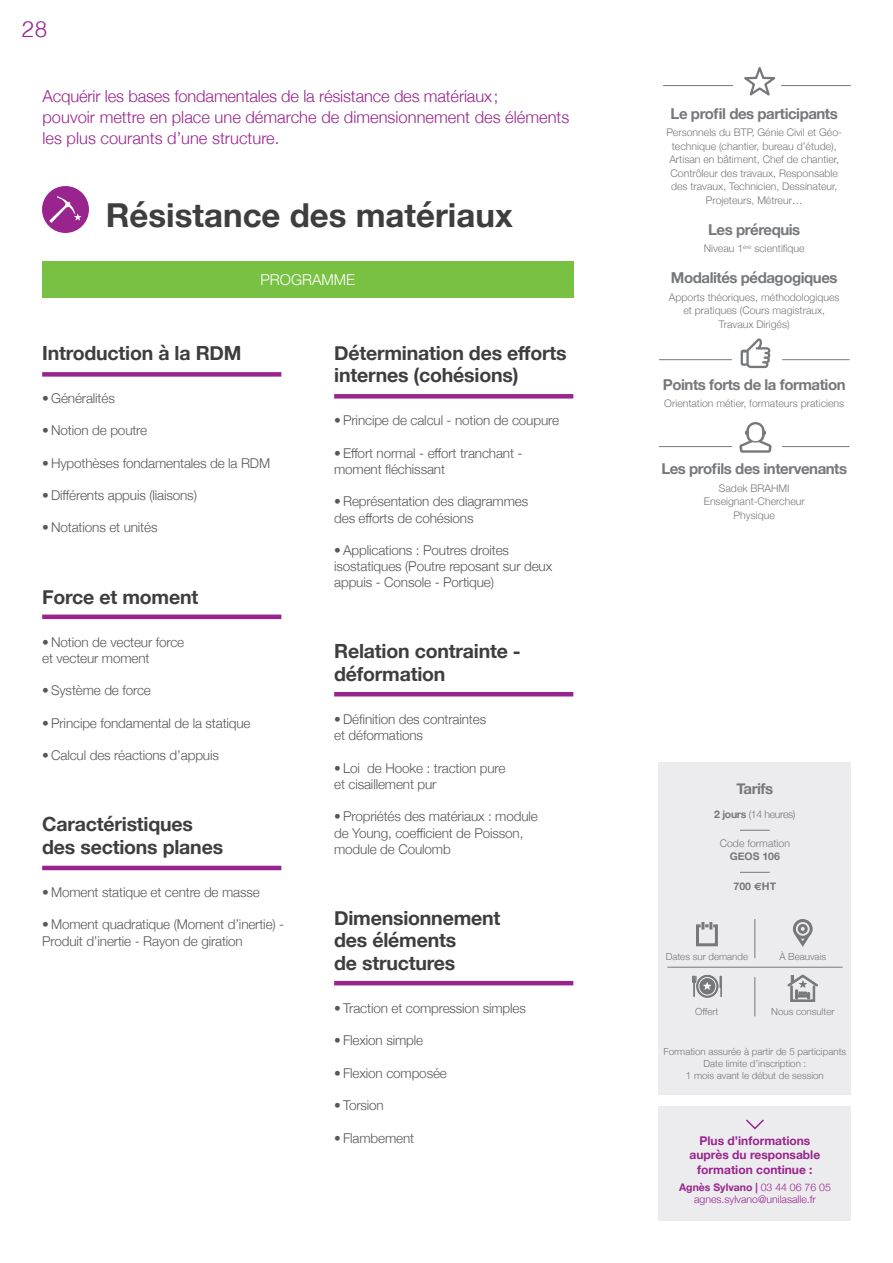
<style>
.page{position:relative;width:893px;height:1263px;background:#fff}
.page>*{position:absolute;margin:0;border:0;box-sizing:border-box;transform-origin:0 0}
.t1{font:700 33px "Helvetica Neue";color:#3e3e3f}
.t2{font:300 22.5px "Helvetica";color:#99248e}
.t3{font:700 19.5px/22.5px "Helvetica Neue";letter-spacing:-.01em;color:#3e3e3f}
.t4{font:300 16.5px/21px "Helvetica Neue";color:#99248e}
.t5{font:700 15px "Helvetica Neue";letter-spacing:-.03em;color:#76787b}
.t6{font:300 15px "Helvetica Neue";color:#fff}
.t7{font:300 13.5px/16.2px "Helvetica Neue";letter-spacing:-.01em;color:#57585a}
.t8{font:700 12px/14.4px "Helvetica Neue";color:#99248e;text-align:center}
.t9{font:300 10.5px/13.5px "Helvetica Neue";color:#76787b;text-align:center}
.t10{font:300 10.5px/12.6px "Helvetica Neue";color:#99248e;text-align:center}
.t11{font:300 10.5px "Helvetica Neue";letter-spacing:-.03em;color:#76787b}
.t12{font:700 10.5px "Helvetica Neue";color:#76787b}
.t13{font:300 9.75px/11.7px "Helvetica Neue";color:#76787b;text-align:center}
.s1{font-weight:700}
.s2{font-family:"Euro Sans"}
</style>
<div class="page">
<hr style="left:663px;top:85px;width:70px;height:1px;background:#76787b">
<hr style="left:781px;top:85px;width:70px;height:1px;background:#76787b">
<svg style="left:744px;top:67px;width:32px;height:29px"></svg>
<div style="left:42px;top:186px;width:47px;height:47px;background:#99248e;border-radius:50%"></div>
<svg style="left:49px;top:196px;width:33px;height:27px"></svg>
<div style="left:42px;top:261px;width:532px;height:36px;background:#79c142"></div>
<div style="left:659px;top:762px;width:192px;height:332px;background:#ececee"></div>
<hr style="left:740px;top:830px;width:30px;height:1px;background:#76787b">
<hr style="left:740px;top:872px;width:30px;height:1px;background:#76787b">
<hr style="left:754px;top:977px;width:1px;height:39px;background:#76787b">
<hr style="left:667px;top:967px;width:175px;height:1px;background:#76787b">
<hr style="left:754px;top:919px;width:1px;height:39px;background:#76787b">
<svg style="left:787px;top:975px;width:31px;height:27px"></svg>
<svg style="left:692px;top:975px;width:30px;height:23px"></svg>
<svg style="left:696px;top:922px;width:22px;height:25px"></svg>
<div style="left:793px;top:919px;width:20px;height:20px;border:3px solid #76787b;border-radius:50%"></div>
<div style="left:798px;top:924px;width:10px;height:10px;border:3px solid #76787b;border-radius:50%"></div>
<svg style="left:793px;top:930px;width:20px;height:17px"></svg>
<div style="left:42px;top:372px;width:239px;height:5px;background:#99248e"></div>
<hr style="left:42px;top:615px;width:239px;height:4px;background:#99248e">
<hr style="left:42px;top:866px;width:239px;height:4px;background:#99248e">
<div style="left:334px;top:394px;width:239px;height:5px;background:#99248e"></div>
<hr style="left:334px;top:692px;width:239px;height:4px;background:#99248e">
<hr style="left:334px;top:981px;width:239px;height:4px;background:#99248e">
<hr style="left:659px;top:359px;width:73px;height:1px;background:#76787b">
<hr style="left:782px;top:359px;width:68px;height:1px;background:#76787b">
<svg style="left:741px;top:338px;width:29px;height:30px"></svg>
<hr style="left:659px;top:446px;width:73px;height:1px;background:#76787b">
<hr style="left:782px;top:446px;width:68px;height:1px;background:#76787b">
<svg style="left:739px;top:422px;width:33px;height:31px"></svg>
<div style="left:659px;top:1106px;width:192px;height:114px;background:#ececee"></div>
<svg style="left:746px;top:1119px;width:18px;height:11px"></svg>
<h2 class="t2" style="left:21px;top:10px;width:27px">28</h2>
<p class="t4" style="left:43px;top:84px;width:528px">Acquérir les bases fondamentales de la résistance des matériaux;<br>pouvoir mettre en place une démarche de dimensionnement des éléments les plus courants d’une structure.</p>
<h1 class="t1" style="left:106px;top:189px;width:408px">Résistance des matériaux</h1>
<p class="t6" style="left:260px;top:267px;width:96px">PROGRAMME</p>
<h3 class="t3" style="left:42px;top:342px;width:201px">Introduction à la RDM</h3>
<p class="t7" style="left:42px;top:389px;width:74px">• Généralités</p>
<p class="t7" style="left:42px;top:421px;width:107px">• Notion de poutre</p>
<p class="t7" style="left:42px;top:454px;width:229px">• Hypothèses fondamentales de la RDM</p>
<p class="t7" style="left:42px;top:486px;width:156px">• Différents appuis (liaisons)</p>
<p class="t7" style="left:42px;top:518px;width:117px">• Notations et unités</p>
<h3 class="t3" style="left:42px;top:586px;width:158px">Force et moment</h3>
<p class="t7" style="left:42px;top:633px;width:144px">• Notion de vecteur force et vecteur moment</p>
<p class="t7" style="left:42px;top:681px;width:110px">• Système de force</p>
<p class="t7" style="left:42px;top:714px;width:210px">• Principe fondamental de la statique</p>
<p class="t7" style="left:42px;top:746px;width:178px">• Calcul des réactions d’appuis</p>
<h3 class="t3" style="left:42px;top:813px;width:182px">Caractéristiques des sections planes</h3>
<p class="t7" style="left:42px;top:883px;width:219px">• Moment statique et centre de masse</p>
<p class="t7" style="left:42px;top:915px;width:244px">• Moment quadratique (Moment d’inertie) -<br>Produit d’inertie - Rayon de giration</p>
<h3 class="t3" style="left:334px;top:342px;width:234px">Détermination des efforts internes (cohésions)</h3>
<p class="t7" style="left:334px;top:411px;width:226px">• Principe de calcul - notion de coupure</p>
<p class="t7" style="left:334px;top:444px;width:190px">• Effort normal - effort tranchant - moment fléchissant</p>
<p class="t7" style="left:334px;top:492px;width:196px">• Représentation des diagrammes des efforts de cohésions</p>
<p class="t7" style="left:334px;top:541px;width:220px">• Applications : Poutres droites isostatiques (Poutre reposant sur deux appuis - Console - Portique)</p>
<h3 class="t3" style="left:334px;top:641px;width:188px">Relation contrainte - déformation</h3>
<p class="t7" style="left:334px;top:710px;width:154px">• Définition des contraintes et déformations</p>
<p class="t7" style="left:334px;top:759px;width:173px">• Loi de Hooke : traction pure et cisaillement pur</p>
<p class="t7" style="left:334px;top:807px;width:205px">• Propriétés des matériaux : module de Young, coefficient de Poisson, module de Coulomb</p>
<h3 class="t3" style="left:334px;top:907px;width:168px">Dimensionnement des éléments<br>de structures</h3>
<p class="t7" style="left:334px;top:999px;width:193px">• Traction et compression simples</p>
<p class="t7" style="left:334px;top:1031px;width:90px">• Flexion simple</p>
<p class="t7" style="left:334px;top:1064px;width:114px">• Flexion composée</p>
<p class="t7" style="left:334px;top:1096px;width:51px">• Torsion</p>
<p class="t7" style="left:334px;top:1129px;width:82px">• Flambement</p>
<p class="t5" style="left:671px;top:102px;width:169px">Le profil des participants</p>
<p class="t9" style="left:666px;top:125px;width:177px">Personnels du BTP, Génie Civil et Géo&shy;technique (chantier, bureau d’étude), Artisan en bâtiment, Chef de chantier, Contrôleur des travaux, Responsable des travaux, Technicien, Dessinateur, Projeteurs, Métreur…</p>
<p class="t5" style="left:708px;top:218px;width:94px">Les prérequis</p>
<p class="t9" style="left:704px;top:241px;width:102px">Niveau 1<sup>ère</sup> scientifique</p>
<p class="t5" style="left:671px;top:266px;width:168px">Modalités pédagogiques</p>
<p class="t9" style="left:669px;top:290px;width:172px">Apports théoriques, méthodologiques et pratiques (Cours magistraux,<br>Travaux Dirigés)</p>
<p class="t5" style="left:663px;top:372px;width:184px">Points forts de la formation</p>
<p class="t9" style="left:664px;top:396px;width:181px">Orientation métier, formateurs praticiens</p>
<p class="t5" style="left:661px;top:457px;width:187px">Les profils des intervenants</p>
<p class="t9" style="left:704px;top:480px;width:102px">Sadek BRAHMI<br>Enseignant-Chercheur<br>Physique</p>
<p class="t5" style="left:736px;top:776px;width:38px">Tarifs</p>
<p class="t11" style="left:714px;top:806px;width:83px"><span class="s1">2 jours</span> (14 heures)</p>
<p class="t9" style="left:720px;top:836px;width:72px">Code formation</p>
<p class="t12" style="left:730px;top:848px;width:52px">GEOS 106</p>
<p class="t12" style="left:734px;top:878px;width:44px">700 <span class="s2">e</span>HT</p>
<p class="t13" style="left:666px;top:950px;width:84px">Dates sur demande</p>
<p class="t13" style="left:779px;top:950px;width:48px">À Beauvais</p>
<p class="t13" style="left:695px;top:1005px;width:25px">Offert</p>
<p class="t13" style="left:771px;top:1005px;width:65px">Nous consulter</p>
<p class="t13" style="left:663px;top:1045px;width:184px">Formation assurée à partir de 5 participants<br>Date limite d’inscription :<br>1 mois avant le début de session</p>
<p class="t8" style="left:690px;top:1134px;width:132px">Plus d’informations auprès du responsable formation continue :</p>
<p class="t10" style="left:679px;top:1180px;width:153px"><span class="s1">Agnès Sylvano |</span> 03 44 06 76 05 agnes.sylvano@unilasalle.fr</p>
</div>
